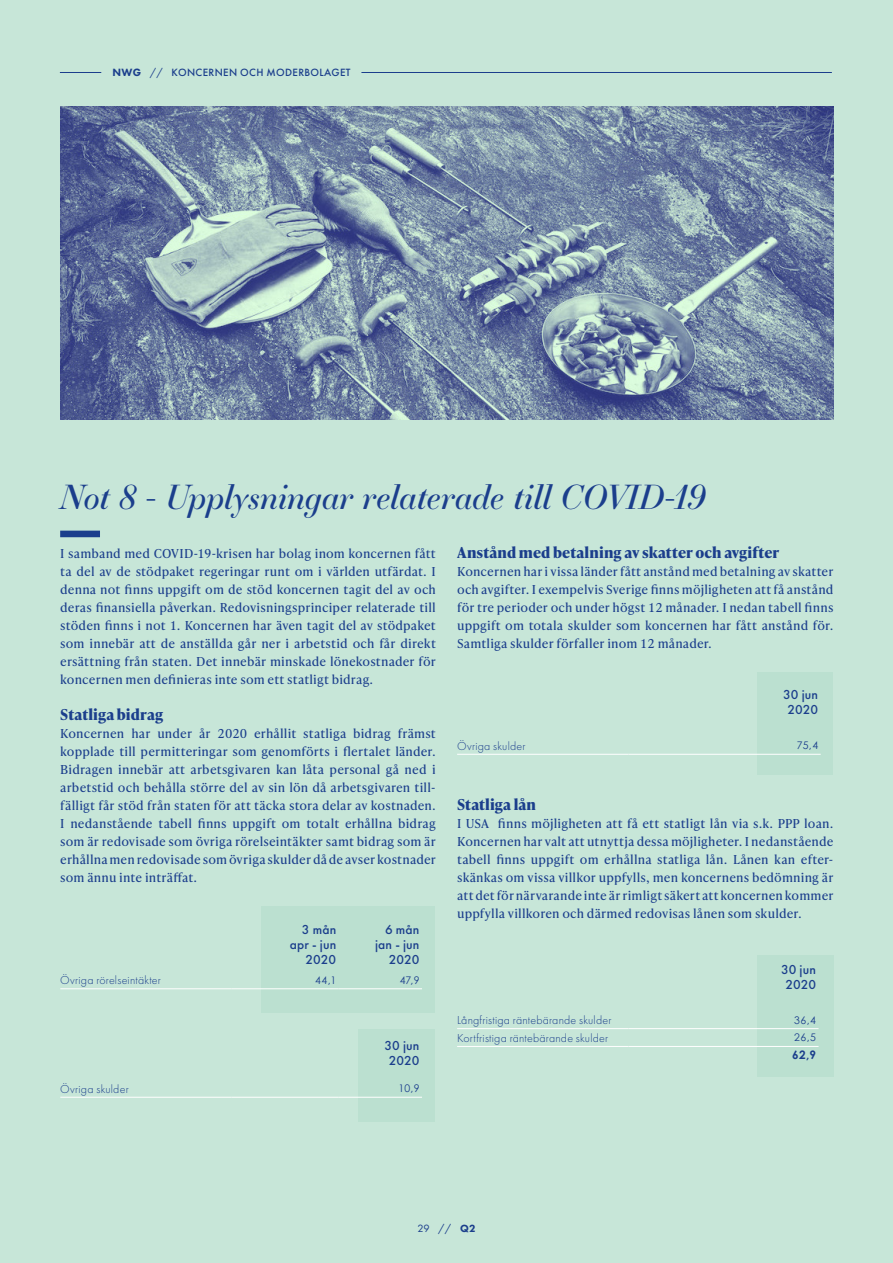
<style>
.page{position:relative;width:893px;height:1263px;background:#c7e6d8}
.page>*{position:absolute;margin:0;border:0;box-sizing:border-box;transform-origin:0 0}
.t1{font:italic 33px "Essonnes Display";letter-spacing:-.005em;color:#1b3e8c}
.t2{font:700 15px "Ivy Presto Text";letter-spacing:.005em;color:#1b3e8c}
.t3{font:500 13.5px/15px "Futura PT";letter-spacing:.005em;color:#1b3e8c;text-align:center}
.t4{font:12.3px/18px "Ivy Presto Text";letter-spacing:.01em;color:#1b3e8c;text-align:justify}
.t5{font:300 12px "Futura PT";letter-spacing:.015em;color:#1b3e8c}
.t6{font:700 11.7px "Century Gothic";color:#1b3e8c}
.t7{font:500 10.95px "Futura PT";letter-spacing:.03em;color:#1b3e8c}
.t8{font:10.95px "Futura PT";color:#1b3e8c}
.t9{font:10.5px "Century Gothic";letter-spacing:.02em;color:#1b3e8c}
.s1{font-weight:800}
.s2{font-weight:400}
.s3{font-weight:800;font-size:10.8px}
</style>
<div class="page">
<img style="left:60px;top:106px;width:773px;height:314px">
<div style="left:261px;top:906px;width:173px;height:107px;background:#bbe0d0"></div>
<div style="left:757px;top:672px;width:76px;height:103px;background:#bbe0d0"></div>
<div style="left:358px;top:1029px;width:76px;height:92px;background:#bbe0d0"></div>
<div style="left:757px;top:955px;width:76px;height:122px;background:#bbe0d0"></div>
<div style="left:60px;top:531px;width:40px;height:6px;background:#1b3e8c"></div>
<hr style="left:60px;top:988px;width:172px;height:1px;background:#fff">
<hr style="left:232px;top:988px;width:107px;height:1px;background:#fff">
<hr style="left:339px;top:988px;width:83px;height:1px;background:#fff">
<hr style="left:60px;top:1097px;width:172px;height:1px;background:#fff">
<hr style="left:232px;top:1097px;width:107px;height:1px;background:#fff">
<hr style="left:339px;top:1097px;width:83px;height:1px;background:#fff">
<hr style="left:457px;top:754px;width:172px;height:1px;background:#fff">
<hr style="left:629px;top:754px;width:192px;height:1px;background:#fff">
<hr style="left:457px;top:1028px;width:172px;height:1px;background:#fff">
<hr style="left:629px;top:1028px;width:190px;height:1px;background:#fff">
<hr style="left:457px;top:1046px;width:172px;height:1px;background:#fff">
<hr style="left:629px;top:1046px;width:190px;height:1px;background:#fff">
<hr style="left:60px;top:72px;width:41px;height:1px;background:#1b3e8c">
<hr style="left:361px;top:72px;width:471px;height:1px;background:#1b3e8c">
<p class="t7" style="left:112px;top:66px;width:240px"><span class="s1">NWG</span> <span class="s2">//</span> KONCERNEN OCH MODERBOLAGET</p>
<h1 class="t1" style="left:60px;top:473px;width:648px">Not 8 - Upplysningar relaterade till COVID-19</h1>
<p class="t4" style="left:60px;top:544px;width:377px">I samband med COVID-19-krisen har bolag inom koncernen fått ta del av de stödpaket regeringar runt om i världen utfärdat. I denna not finns uppgift om de stöd koncernen tagit del av och deras finansiella påverkan. Redovisningsprinciper relaterade till stöden finns i not 1. Koncernen har även tagit del av stödpaket som innebär att de anställda går ner i arbetstid och får direkt ersättning från staten. Det innebär minskade lönekostnader för koncernen men definieras inte som ett statligt bidrag.</p>
<p class="t2" style="left:60px;top:704px;width:104px">Statliga bidrag</p>
<p class="t4" style="left:60px;top:724px;width:377px">Koncernen har under år 2020 erhållit statliga bidrag främst kopplade till permitteringar som genomförts i flertalet länder.<br>Bidragen innebär att arbetsgivaren kan låta personal gå ned i arbetstid och behålla större del av sin lön då arbetsgivaren till&shy;fälligt får stöd från staten för att täcka stora delar av kostnaden.<br>I nedanstående tabell finns uppgift om totalt erhållna bidrag som är redovisade som övriga rörelseintäkter samt bidrag som är erhållna men redovisade som övriga skulder då de avser kostnader som ännu inte inträffat.</p>
<p class="t3" style="left:290px;top:922px;width:48px;text-align:right">3 mån apr - jun<br>2020</p>
<p class="t3" style="left:375px;top:922px;width:46px;text-align:right">6 mån jan - jun<br>2020</p>
<p class="t5" style="left:60px;top:974px;width:102px">Övriga rörelseintäkter</p>
<p class="t9" style="left:315px;top:973px;width:23px">44,1</p>
<p class="t9" style="left:400px;top:973px;width:21px">47,9</p>
<p class="t3" style="left:385px;top:1038px;width:36px">30 jun<br>2020</p>
<p class="t5" style="left:60px;top:1082px;width:70px">Övriga skulder</p>
<p class="t9" style="left:398px;top:1081px;width:22px">10,9</p>
<p class="t2" style="left:457px;top:542px;width:324px">Anstånd med betalning av skatter och avgifter</p>
<p class="t4" style="left:457px;top:562px;width:378px">Koncernen har i vissa länder fått anstånd med betalning av skatter och avgifter. I exempelvis Sverige finns möjligheten att få anstånd för tre perioder och under högst 12 månader. I nedan tabell finns uppgift om totala skulder som koncernen har fått anstånd för.<br>Samtliga skulder förfaller inom 12 månader.</p>
<p class="t3" style="left:783px;top:687px;width:36px">30 jun<br>2020</p>
<p class="t5" style="left:457px;top:739px;width:70px">Övriga skulder</p>
<p class="t9" style="left:797px;top:738px;width:23px">75,4</p>
<p class="t2" style="left:457px;top:794px;width:80px">Statliga lån</p>
<p class="t4" style="left:457px;top:814px;width:378px">I USA finns möjligheten att få ett statligt lån via s.k. PPP loan.<br>Koncernen har valt att utnyttja dessa möjligheter. I nedanstående tabell finns uppgift om erhållna statliga lån. Lånen kan efter&shy;skänkas om vissa villkor uppfylls, men koncernens bedömning är att det för närvarande inte är rimligt säkert att koncernen kommer uppfylla villkoren och därmed redovisas lånen som skulder.</p>
<p class="t3" style="left:781px;top:961px;width:36px">30 jun<br>2020</p>
<p class="t5" style="left:457px;top:1013px;width:156px">Långfristiga räntebärande skulder</p>
<p class="t9" style="left:794px;top:1012px;width:23px">36,4</p>
<p class="t5" style="left:457px;top:1031px;width:153px">Kortfristiga räntebärande skulder</p>
<p class="t9" style="left:794px;top:1030px;width:23px">26,5</p>
<p class="t6" style="left:792px;top:1046px;width:25px">62,9</p>
<p class="t8" style="left:417px;top:1222px;width:60px">29 // <span class="s3">Q2</span></p>
</div>
